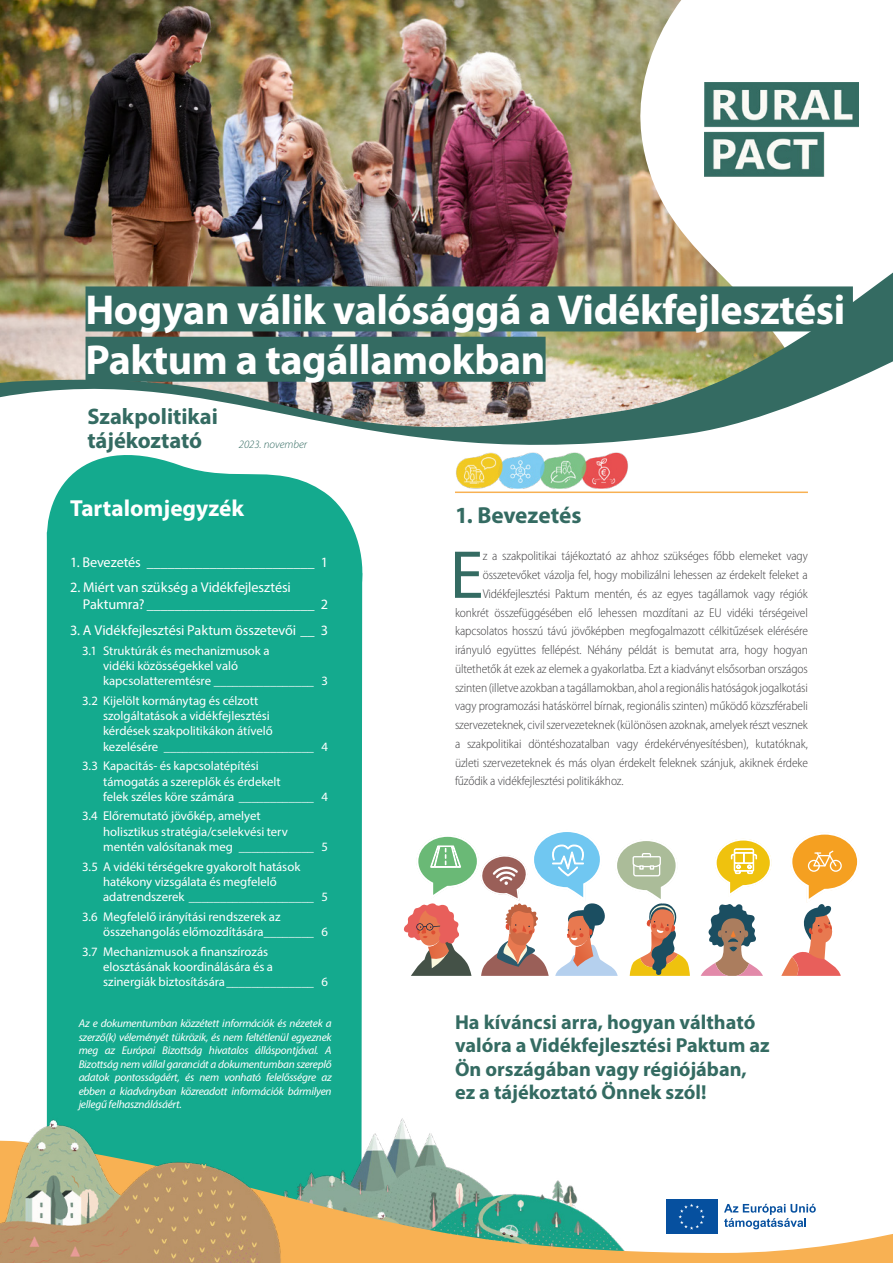
<style>
.page{position:relative;width:893px;height:1263px;background:#fff}
.page>*{position:absolute;margin:0;border:0;box-sizing:border-box;transform-origin:0 0}
.Body_text_first{font:68.4px "Myriad Pro";color:#346b62}
.t1{font:700 42px/50.2px "Myriad Pro";letter-spacing:-.01em;color:#fff}
.TOC_Content{font:700 23.25px "Myriad Pro";color:#fff}
.Title_01{font:700 23.25px "Myriad Pro";color:#346b62}
.Policy{font:700 22.5px/24px "Myriad Pro";color:#346b62}
._00_Quotes_first{font:700 20.25px/23.2px "Myriad Pro";color:#346b62}
.t2{font:14.25px/17.1px "Myriad Pro";letter-spacing:-.01em;color:#fff}
.Body_text_first-2{font:300 semi-condensed 12.75px "Myriad Pro";letter-spacing:-.01em;color:#414042}
.t3{font:12.75px/15.3px "Myriad Pro";color:#fff}
.Information{font:italic 11.25px/13.5px "Myriad Pro";letter-spacing:-.02em;color:#fff;text-align:justify}
.Policy-2{font:italic 300 11.25px "Myriad Pro";color:#346b62}
</style>
<div class="page">
<img style="left:0;top:0;width:625px;height:257px">
<svg style="left:625px;top:0;width:234px;height:257px"></svg>
<img style="left:0;top:257px;width:893px;height:91px">
<img style="left:0;top:348px;width:893px;height:141px">
<div style="left:47px;top:732px;width:315px;height:378px;background:#14aa8e"></div>
<svg style="left:0;top:394px;width:381px;height:338px;fill:#14aa8e"></svg>
<img style="left:182px;top:1052px;width:253px;height:89px">
<svg style="left:287px;top:1141px;width:606px;height:122px"></svg>
<img style="left:0;top:1110px;width:287px;height:153px">
<img style="left:705px;top:82px;width:153px;height:96px">
<div style="left:86px;top:286px;width:767px;height:45px;background:#346b62"></div>
<div style="left:86px;top:337px;width:460px;height:45px;background:#346b62"></div>
<hr style="left:455px;top:491px;width:353px;height:2px;background:#f8b153">
<svg style="left:701px;top:904px;width:62px;height:72px"></svg>
<svg style="left:715px;top:839px;width:57px;height:57px"></svg>
<svg style="left:781px;top:832px;width:78px;height:144px"></svg>
<svg style="left:403px;top:832px;width:287px;height:144px"></svg>
<img style="left:449px;top:447px;width:185px;height:41px">
<p class="t1" style="left:86px;top:283px;width:761px">Hogyan válik valósággá a Vidékfejlesztési<br>Paktum a tagállamokban</p>
<p class="Policy" style="left:87px;top:403px;width:132px">Szakpolitikai tájékoztató</p>
<p class="Policy-2" style="left:239px;top:438px;width:70px">2023. november</p>
<p class="TOC_Content" style="left:70px;top:493px;width:175px">Tartalomjegyzék</p>
<p class="t2" style="left:70px;top:553px;width:260px">1. Bevezetés ________________________ 1</p>
<p class="t2" style="left:83px;top:579px;width:247px;text-indent:-13px">2. Miért van szükség a Vidékfejlesztési<br>Paktumra? ________________________ 2</p>
<p class="t2" style="left:70px;top:621px;width:259px">3. A Vidékfejlesztési Paktum összetevői __ 3</p>
<p class="t3" style="left:103px;top:642px;width:227px;text-indent:-21px">3.1 Struktúrák és mechanizmusok a<br>vidéki közösségekkel való kapcsolatteremtésre ________________ 3</p>
<p class="t3" style="left:103px;top:693px;width:227px;text-indent:-21px">3.2 Kijelölt kormánytag és célzott szolgáltatások a vidékfejlesztési<br>kérdések szakpolitikákon átívelő kezelésére ________________________ 4</p>
<p class="t3" style="left:103px;top:758px;width:226px;text-indent:-21px">3.3 Kapacitás- és kapcsolatépítési<br>támogatás a szereplők és érdekelt<br>felek széles köre számára ____________ 4</p>
<p class="t3" style="left:103px;top:808px;width:227px;text-indent:-21px">3.4 Előremutató jövőkép, amelyet<br>holisztikus stratégia/cselekvési terv mentén valósítanak meg ____________ 5</p>
<p class="t3" style="left:103px;top:858px;width:227px;text-indent:-21px">3.5 A vidéki térségekre gyakorolt hatások hatékony vizsgálata és megfelelő adatrendszerek ____________________ 5</p>
<p class="t3" style="left:103px;top:908px;width:227px;text-indent:-21px">3.6 Megfelelő irányítási rendszerek az összehangolás előmozdítására________ 6</p>
<p class="t3" style="left:103px;top:943px;width:227px;text-indent:-21px">3.7 Mechanizmusok a finanszírozás elosztásának koordinálására és a szinergiák biztosítására______________ 6</p>
<p class="Information" style="left:79px;top:1016px;width:255px">Az e dokumentumban közzétett információk és nézetek a szerző(k) véleményét tükrözik, és nem feltétlenül egyeznek meg az Európai Bizottság hivatalos álláspontjával. A Bizottság nem vállal garanciát a dokumentumban szereplő adatok pontosságáért, és nem vonható felelősségre az ebben a kiadványban közreadott információk bármilyen jellegű felhasználásáért.</p>
<h1 class="Title_01" style="left:455px;top:500px;width:128px">1. Bevezetés</h1>
<p class="Body_text_first" style="left:450px;top:533px;width:35px">E</p>
<p class="Body_text_first-2" style="left:483px;top:549px;width:327px">z a szakpolitikai tájékoztató az ahhoz szükséges főbb elemeket vagy</p>
<p class="Body_text_first-2" style="left:483px;top:568px;width:327px">összetevőket vázolja fel, hogy mobilizálni lehessen az érdekelt feleket a</p>
<p class="Body_text_first-2" style="left:483px;top:587px;width:327px">Vidékfejlesztési Paktum mentén, és az egyes tagállamok vagy régiók</p>
<p class="Body_text_first-2" style="left:455px;top:605px;width:354px">konkrét összefüggésében elő lehessen mozdítani az EU vidéki térségeivel</p>
<p class="Body_text_first-2" style="left:455px;top:624px;width:354px">kapcsolatos hosszú távú jövőképben megfogalmazott célkitűzések elérésére</p>
<p class="Body_text_first-2" style="left:455px;top:643px;width:354px">irányuló együttes fellépést. Néhány példát is bemutat arra, hogy hogyan</p>
<p class="Body_text_first-2" style="left:455px;top:662px;width:354px">ültethetők át ezek az elemek a gyakorlatba. Ezt a kiadványt elsősorban országos</p>
<p class="Body_text_first-2" style="left:455px;top:680px;width:354px">szinten (illetve azokban a tagállamokban, ahol a regionális hatóságok jogalkotási</p>
<p class="Body_text_first-2" style="left:455px;top:699px;width:354px">vagy programozási hatáskörrel bírnak, regionális szinten) működő közszférabeli</p>
<p class="Body_text_first-2" style="left:455px;top:718px;width:354px">szervezeteknek, civil szervezeteknek (különösen azoknak, amelyek részt vesznek</p>
<p class="Body_text_first-2" style="left:455px;top:737px;width:354px">a szakpolitikai döntéshozatalban vagy érdekérvényesítésben), kutatóknak,</p>
<p class="Body_text_first-2" style="left:455px;top:755px;width:354px">üzleti szervezeteknek és más olyan érdekelt feleknek szánjuk, akiknek érdeke</p>
<p class="Body_text_first-2" style="left:455px;top:774px;width:170px">fűződik a vidékfejlesztési politikákhoz.</p>
<p class="_00_Quotes_first" style="left:455px;top:1010px;width:316px">Ha kíváncsi arra, hogyan váltható valóra a Vidékfejlesztési Paktum az<br>Ön országában vagy régiójában, ez a tájékoztató Önnek szól!</p>
</div>
